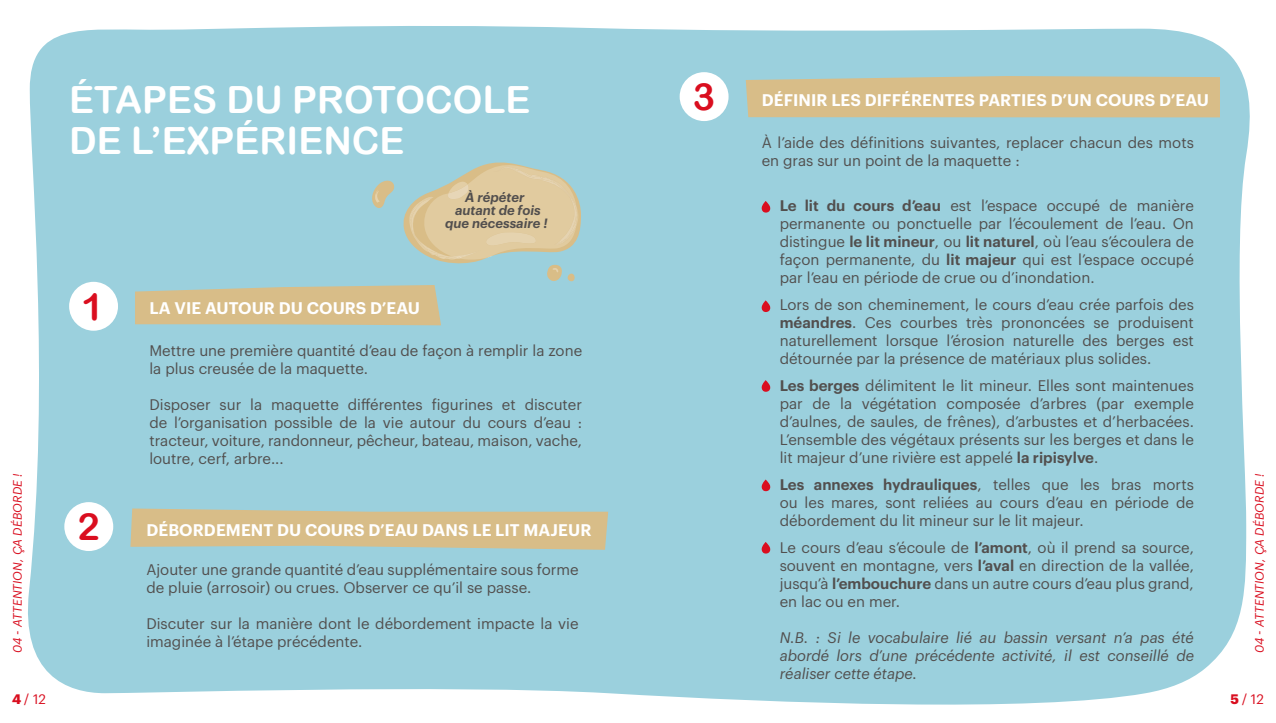
<style>
.page{position:relative;width:1276px;height:723px;background:#fff}
.page>*{position:absolute;margin:0;border:0;box-sizing:border-box;transform-origin:0 0}
.t1{font:37.5px/40.8px "Arial Rounded MT Bold";color:#fff}
.t2{font:37.5px "Arial Rounded MT Bold";color:#da0e1f}
.t3{font:600 16.5px "Graphik";letter-spacing:.005em;color:#fff}
.t4{font:15px/18px "Graphik";color:#524f4e;text-align:justify}
.t5{font:italic 15px/18px "Graphik";color:#524f4e;text-align:justify}
.t6{font:13.5px "Graphik";color:#d90e1f}
.t7{font:italic 600 13.2px/13.2px "Graphik";color:#524f4e;text-align:center}
.t8{font:italic 12px "Graphik";letter-spacing:.005em;color:#d90e1f}
.s1{font-weight:600}
.s2{font-weight:700}
</style>
<div class="page">
<div style="left:28px;top:26px;width:1222px;height:679px;background:#9bd0dd"></div>
<div style="left:69px;top:282px;width:49px;height:49px;background:#fff;border-radius:50%"></div>
<div style="left:679px;top:72px;width:49px;height:49px;background:#fff;border-radius:50%"></div>
<div style="left:64px;top:502px;width:49px;height:49px;background:#fff;border-radius:50%"></div>
<svg style="left:130px;top:508px;width:478px;height:42px;background:#cfbf93"></svg>
<div style="left:746px;top:76px;width:474px;height:41px;background:#d8bd88"></div>
<svg style="left:761px;top:201px;width:9px;height:12px"></svg>
<svg style="left:761px;top:300px;width:9px;height:12px"></svg>
<svg style="left:761px;top:380px;width:9px;height:12px"></svg>
<svg style="left:761px;top:479px;width:9px;height:12px"></svg>
<svg style="left:761px;top:542px;width:9px;height:12px"></svg>
<svg style="left:135px;top:155px;width:446px;height:170px;background:#b0cbc4"></svg>
<h1 class="t1" style="left:69px;top:79px;width:463px">ÉTAPES DU PROTOCOLE<br>DE L’EXPÉRIENCE</h1>
<h1 class="t2" style="left:693px;top:75px;width:24px">3</h1>
<p class="t3" style="left:761px;top:87px;width:449px">DÉFINIR LES DIFFÉRENTES PARTIES D’UN COURS D’EAU</p>
<p class="t4" style="left:761px;top:133px;width:434px">À l’aide des définitions suivantes, replacer chacun des mots en gras sur un point de la maquette :</p>
<p class="t4" style="left:779px;top:196px;width:416px"><span class="s1">Le lit du cours d’eau</span> est l’espace occupé de manière permanente ou ponctuelle par l’écoulement de l’eau. On distingue <span class="s1">le lit mineur</span>, ou <span class="s1">lit naturel</span>, où l’eau s’écoulera de façon permanente, du <span class="s1">lit majeur</span> qui est l’espace occupé par l’eau en période de crue ou d’inondation.</p>
<p class="t4" style="left:779px;top:295px;width:416px">Lors de son cheminement, le cours d’eau crée parfois des <span class="s1">méandres</span>. Ces courbes très prononcées se produisent naturellement lorsque l’érosion naturelle des berges est détournée par la présence de matériaux plus solides.</p>
<p class="t4" style="left:779px;top:376px;width:416px"><span class="s1">Les berges</span> délimitent le lit mineur. Elles sont maintenues par de la végétation composée d’arbres (par exemple d’aulnes, de saules, de frênes), d’arbustes et d’herbacées.<br>L’ensemble des végétaux présents sur les berges et dans le lit majeur d’une rivière est appelé <span class="s1">la ripisylve</span>.</p>
<p class="t4" style="left:779px;top:475px;width:416px"><span class="s1">Les annexes hydrauliques</span>, telles que les bras morts ou les mares, sont reliées au cours d’eau en période de débordement du lit mineur sur le lit majeur.</p>
<p class="t4" style="left:779px;top:538px;width:416px">Le cours d’eau s’écoule de <span class="s1">l’amont</span>, où il prend sa source, souvent en montagne, vers <span class="s1">l’aval</span> en direction de la vallée, jusqu’à <span class="s1">l’embouchure</span> dans un autre cours d’eau plus grand, en lac ou en mer.</p>
<p class="t5" style="left:779px;top:628px;width:416px">N.B. : Si le vocabulaire lié au bassin versant n’a pas été abordé lors d’une précédente activité, il est conseillé de réaliser cette étape.</p>
<p class="t7" style="left:445px;top:189px;width:104px">À répéter autant de fois que nécessaire !</p>
<h1 class="t2" style="left:81px;top:284px;width:24px">1</h1>
<p class="t3" style="left:149px;top:295px;width:272px">LA VIE AUTOUR DU COURS D’EAU</p>
<p class="t4" style="left:149px;top:340px;width:434px">Mettre une première quantité d’eau de façon à remplir la zone la plus creusée de la maquette.</p>
<p class="t4" style="left:149px;top:394px;width:434px">Disposer sur la maquette différentes figurines et discuter de l’organisation possible de la vie autour du cours d’eau : tracteur, voiture, randonneur, pêcheur, bateau, maison, vache, loutre, cerf, arbre...</p>
<p class="t8" style="left:9px;top:653px;width:181px;rotate:-90deg">04 - ATTENTION, ÇA DÉBORDE !</p>
<p class="t8" style="left:1250px;top:653px;width:181px;rotate:-90deg">04 - ATTENTION, ÇA DÉBORDE !</p>
<h1 class="t2" style="left:78px;top:505px;width:24px">2</h1>
<p class="t3" style="left:146px;top:517px;width:446px">DÉBORDEMENT DU COURS D’EAU DANS LE LIT MAJEUR</p>
<p class="t4" style="left:146px;top:559px;width:434px">Ajouter une grande quantité d’eau supplémentaire sous forme de pluie (arrosoir) ou crues. Observer ce qu’il se passe.</p>
<p class="t4" style="left:146px;top:613px;width:434px">Discuter sur la manière dont le débordement impacte la vie imaginée à l’étape précédente.</p>
<p class="t6" style="left:12px;top:689px;width:35px"><span class="s2">4</span> / 12</p>
<p class="t6" style="left:1230px;top:689px;width:35px"><span class="s2">5</span> / 12</p>
</div>
